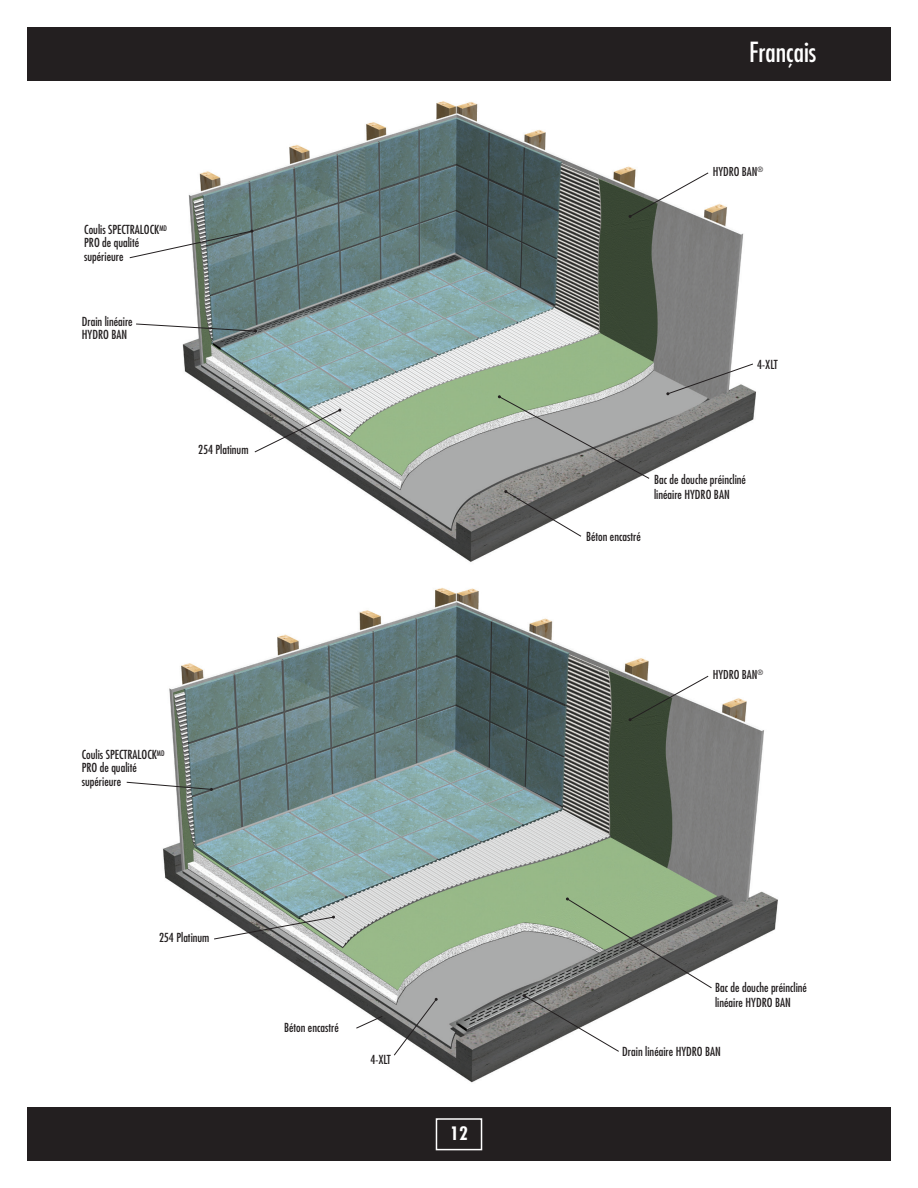
<style>
.page{position:relative;width:918px;height:1188px;background:#fff}
.page>*{position:absolute;margin:0;border:0;box-sizing:border-box;transform-origin:0 0}
.t1{font:condensed 27px "Futura";color:#fff}
.t2{font:700 condensed 18px "Futura";color:#fff}
.t3{font:condensed 12.15px/13.5px "Futura";color:#231f20}
.t4{font:condensed 12px "Futura";color:#231f20}
</style>
<div class="page">
<div style="left:27px;top:27px;width:864px;height:54px;background:#231f20"></div>
<div style="left:27px;top:1107px;width:864px;height:54px;background:#231f20"></div>
<div style="left:436px;top:1118px;width:46px;height:32px;border:2px solid #fff"></div>
<img style="left:182px;top:101px;width:574px;height:461px">
<img style="left:163px;top:588px;width:615px;height:495px">
<svg style="left:129px;top:230px;width:124px;height:29px"></svg>
<svg style="left:136px;top:323px;width:121px;height:10px"></svg>
<svg style="left:254px;top:409px;width:87px;height:44px"></svg>
<svg style="left:498px;top:395px;width:152px;height:84px"></svg>
<svg style="left:504px;top:490px;width:78px;height:47px"></svg>
<svg style="left:666px;top:363px;width:88px;height:32px"></svg>
<svg style="left:126px;top:781px;width:87px;height:10px"></svg>
<svg style="left:213px;top:916px;width:122px;height:24px"></svg>
<svg style="left:355px;top:1015px;width:28px;height:14px"></svg>
<svg style="left:393px;top:998px;width:45px;height:58px"></svg>
<svg style="left:523px;top:897px;width:190px;height:155px"></svg>
<svg style="left:629px;top:172px;width:80px;height:46px"></svg>
<svg style="left:629px;top:675px;width:80px;height:46px"></svg>
<p class="t3" style="left:84px;top:222px;width:84px">Coulis SPECTRALOCK<sup>MD<br></sup>PRO de qualité supérieure</p>
<p class="t3" style="left:82px;top:315px;width:52px">Drain linéaire<br>HYDRO BAN</p>
<p class="t3" style="left:198px;top:443px;width:52px">254 Platinum</p>
<p class="t3" style="left:82px;top:748px;width:84px">Coulis SPECTRALOCK<sup>MD<br></sup>PRO de qualité supérieure</p>
<p class="t3" style="left:159px;top:930px;width:52px">254 Platinum</p>
<p class="t3" style="left:284px;top:1021px;width:56px">Béton encastré</p>
<p class="t3" style="left:370px;top:1052px;width:22px">4-XLT</p>
<h2 class="t2" style="left:450px;top:1122px;width:19px">12</h2>
<h1 class="t1" style="left:749px;top:36px;width:69px">Français</h1>
<p class="t4" style="left:713px;top:164px;width:52px">HYDRO BAN<sup>®</sup></p>
<p class="t3" style="left:757px;top:358px;width:22px">4-XLT</p>
<p class="t3" style="left:586px;top:530px;width:56px">Béton encastré</p>
<p class="t3" style="left:654px;top:472px;width:93px;line-height:15px">Bac de douche préincliné linéaire HYDRO BAN</p>
<p class="t4" style="left:713px;top:667px;width:52px">HYDRO BAN<sup>®</sup></p>
<p class="t3" style="left:715px;top:980px;width:93px;line-height:15px">Bac de douche préincliné linéaire HYDRO BAN</p>
<p class="t3" style="left:622px;top:1045px;width:100px">Drain linéaire HYDRO BAN</p>
</div>
